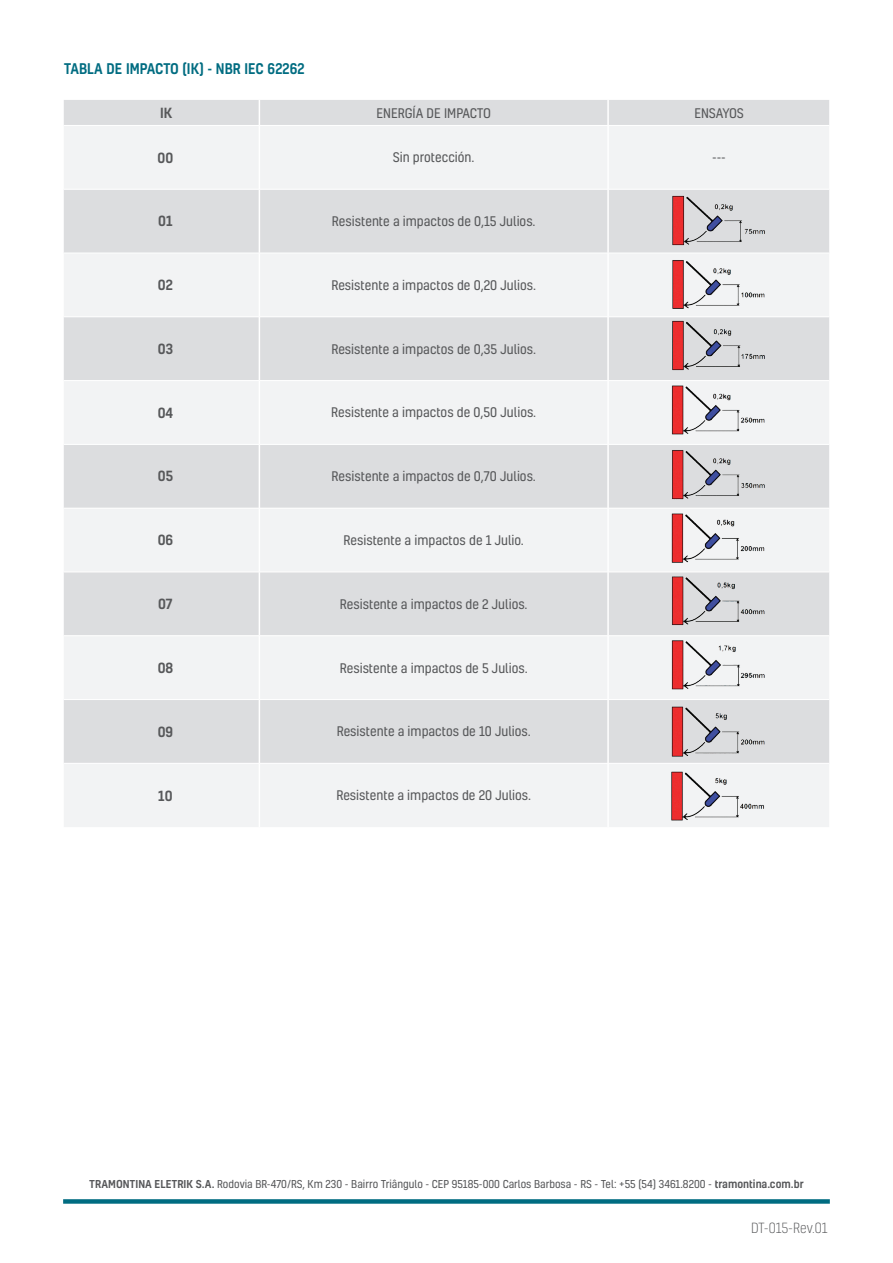
<style>
.page{position:relative;width:893px;height:1263px;background:#fff}
.page>*{position:absolute;margin:0;border:0;box-sizing:border-box;transform-origin:0 0}
.t1{font:500 14.1px "Kelson";color:#006c81;scale:.95 1}
.t2{font:500 13.5px "Kelson";color:#57585a}
.t3{font:300 13.5px "Kelson";color:#57585a}
.t4{font:12.75px "Kelson";color:#57585a}
.t5{font:10.5px "Kelson";color:#57585a}
.s1{font-weight:500}
</style>
<div class="page">
<div style="left:63px;top:1199px;width:767px;height:5px;background:#006c81"></div>
<div style="left:64px;top:100px;width:765px;height:25px;background:#dcdddf"></div>
<svg style="left:64px;top:126px;width:765px;height:701px;fill:#f2f3f4"></svg>
<svg style="left:259px;top:100px;width:1px;height:25px"></svg>
<hr style="left:607px;top:100px;width:2px;height:25px;background:#fff">
<hr style="left:259px;top:126px;width:1px;height:63px;background:#fff">
<hr style="left:607px;top:126px;width:2px;height:63px;background:#fff">
<hr style="left:259px;top:189px;width:1px;height:64px;background:#fff">
<hr style="left:607px;top:189px;width:2px;height:64px;background:#fff">
<hr style="left:259px;top:253px;width:1px;height:64px;background:#fff">
<hr style="left:607px;top:253px;width:2px;height:64px;background:#fff">
<hr style="left:259px;top:317px;width:1px;height:63px;background:#fff">
<hr style="left:607px;top:317px;width:2px;height:63px;background:#fff">
<hr style="left:259px;top:381px;width:1px;height:63px;background:#fff">
<hr style="left:607px;top:381px;width:2px;height:63px;background:#fff">
<hr style="left:259px;top:445px;width:1px;height:63px;background:#fff">
<hr style="left:607px;top:445px;width:2px;height:63px;background:#fff">
<hr style="left:259px;top:508px;width:1px;height:64px;background:#fff">
<hr style="left:607px;top:508px;width:2px;height:64px;background:#fff">
<hr style="left:259px;top:572px;width:1px;height:63px;background:#fff">
<hr style="left:607px;top:572px;width:2px;height:63px;background:#fff">
<hr style="left:259px;top:636px;width:1px;height:63px;background:#fff">
<hr style="left:607px;top:636px;width:2px;height:63px;background:#fff">
<hr style="left:259px;top:700px;width:1px;height:63px;background:#fff">
<hr style="left:607px;top:700px;width:2px;height:63px;background:#fff">
<hr style="left:259px;top:763px;width:1px;height:64px;background:#fff">
<hr style="left:607px;top:763px;width:2px;height:64px;background:#fff">
<hr style="left:64px;top:189px;width:195px;height:1px;background:#fff">
<hr style="left:259px;top:189px;width:349px;height:1px;background:#fff">
<hr style="left:608px;top:189px;width:221px;height:1px;background:#fff">
<hr style="left:64px;top:253px;width:195px;height:1px;background:#fff">
<hr style="left:259px;top:253px;width:349px;height:1px;background:#fff">
<hr style="left:608px;top:253px;width:221px;height:1px;background:#fff">
<hr style="left:64px;top:317px;width:195px;height:1px;background:#fff">
<hr style="left:259px;top:317px;width:349px;height:1px;background:#fff">
<hr style="left:608px;top:317px;width:221px;height:1px;background:#fff">
<hr style="left:64px;top:380px;width:195px;height:1px;background:#fff">
<hr style="left:259px;top:380px;width:349px;height:1px;background:#fff">
<hr style="left:608px;top:380px;width:221px;height:1px;background:#fff">
<hr style="left:64px;top:444px;width:195px;height:1px;background:#fff">
<hr style="left:259px;top:444px;width:349px;height:1px;background:#fff">
<hr style="left:608px;top:444px;width:221px;height:1px;background:#fff">
<hr style="left:64px;top:508px;width:195px;height:1px;background:#fff">
<hr style="left:259px;top:508px;width:349px;height:1px;background:#fff">
<hr style="left:608px;top:508px;width:221px;height:1px;background:#fff">
<hr style="left:64px;top:572px;width:195px;height:1px;background:#fff">
<hr style="left:259px;top:572px;width:349px;height:1px;background:#fff">
<hr style="left:608px;top:572px;width:221px;height:1px;background:#fff">
<hr style="left:64px;top:635px;width:195px;height:1px;background:#fff">
<hr style="left:259px;top:635px;width:349px;height:1px;background:#fff">
<hr style="left:608px;top:635px;width:221px;height:1px;background:#fff">
<hr style="left:64px;top:699px;width:195px;height:1px;background:#fff">
<hr style="left:259px;top:699px;width:349px;height:1px;background:#fff">
<hr style="left:608px;top:699px;width:221px;height:1px;background:#fff">
<hr style="left:64px;top:763px;width:195px;height:1px;background:#fff">
<hr style="left:259px;top:763px;width:349px;height:1px;background:#fff">
<hr style="left:608px;top:763px;width:221px;height:1px;background:#fff">
<img style="left:651px;top:193px;width:126px;height:56px">
<img style="left:651px;top:384px;width:126px;height:56px">
<img style="left:651px;top:258px;width:126px;height:56px">
<img style="left:651px;top:447px;width:126px;height:56px">
<img style="left:651px;top:575px;width:126px;height:55px">
<img style="left:651px;top:703px;width:126px;height:56px">
<img style="left:651px;top:320px;width:126px;height:56px">
<img style="left:651px;top:511px;width:126px;height:56px">
<img style="left:651px;top:638px;width:126px;height:56px">
<img style="left:651px;top:767px;width:126px;height:56px">
<p class="t1" style="left:64px;top:59px;width:255px">TABLA DE IMPACTO (IK) - NBR IEC 62262</p>
<p class="t2" style="left:160px;top:103px;width:14px">IK</p>
<p class="t4" style="left:376px;top:104px;width:116px">ENERGÍA DE IMPACTO</p>
<p class="t4" style="left:694px;top:104px;width:51px">ENSAYOS</p>
<p class="t2" style="left:158px;top:148px;width:17px">00</p>
<p class="t4" style="left:393px;top:149px;width:83px">Sin protección.</p>
<p class="t4" style="left:712px;top:149px;width:15px">---</p>
<p class="t2" style="left:158px;top:212px;width:16px">01</p>
<p class="t4" style="left:332px;top:213px;width:205px">Resistente a impactos de 0,15 Julios.</p>
<p class="t2" style="left:158px;top:276px;width:16px">02</p>
<p class="t4" style="left:331px;top:277px;width:206px">Resistente a impactos de 0,20 Julios.</p>
<p class="t2" style="left:158px;top:339px;width:17px">03</p>
<p class="t4" style="left:331px;top:340px;width:206px">Resistente a impactos de 0,35 Julios.</p>
<p class="t2" style="left:158px;top:403px;width:17px">04</p>
<p class="t4" style="left:331px;top:404px;width:206px">Resistente a impactos de 0,50 Julios.</p>
<p class="t2" style="left:158px;top:467px;width:17px">05</p>
<p class="t4" style="left:332px;top:468px;width:206px">Resistente a impactos de 0,70 Julios.</p>
<p class="t2" style="left:158px;top:531px;width:17px">06</p>
<p class="t4" style="left:343px;top:532px;width:182px">Resistente a impactos de 1 Julio.</p>
<p class="t2" style="left:158px;top:595px;width:16px">07</p>
<p class="t4" style="left:340px;top:595px;width:189px">Resistente a impactos de 2 Julios.</p>
<p class="t2" style="left:158px;top:658px;width:17px">08</p>
<p class="t4" style="left:340px;top:659px;width:189px">Resistente a impactos de 5 Julios.</p>
<p class="t2" style="left:158px;top:722px;width:17px">09</p>
<p class="t4" style="left:337px;top:723px;width:196px">Resistente a impactos de 10 Julios.</p>
<p class="t2" style="left:158px;top:786px;width:16px">10</p>
<p class="t4" style="left:336px;top:787px;width:196px">Resistente a impactos de 20 Julios.</p>
<p class="t5" style="left:89px;top:1177px;width:716px"><span class="s1">TRAMONTINA ELETRIK S.A.</span> Rodovia BR-470/RS, Km 230 - Bairro Triângulo - CEP 95185-000 Carlos Barbosa - RS - Tel: +55 (54) 3461.8200 - <span class="s1">tramontina.com.br</span></p>
<p class="t3" style="left:751px;top:1219px;width:78px">DT-015-Rev.01</p>
</div>
